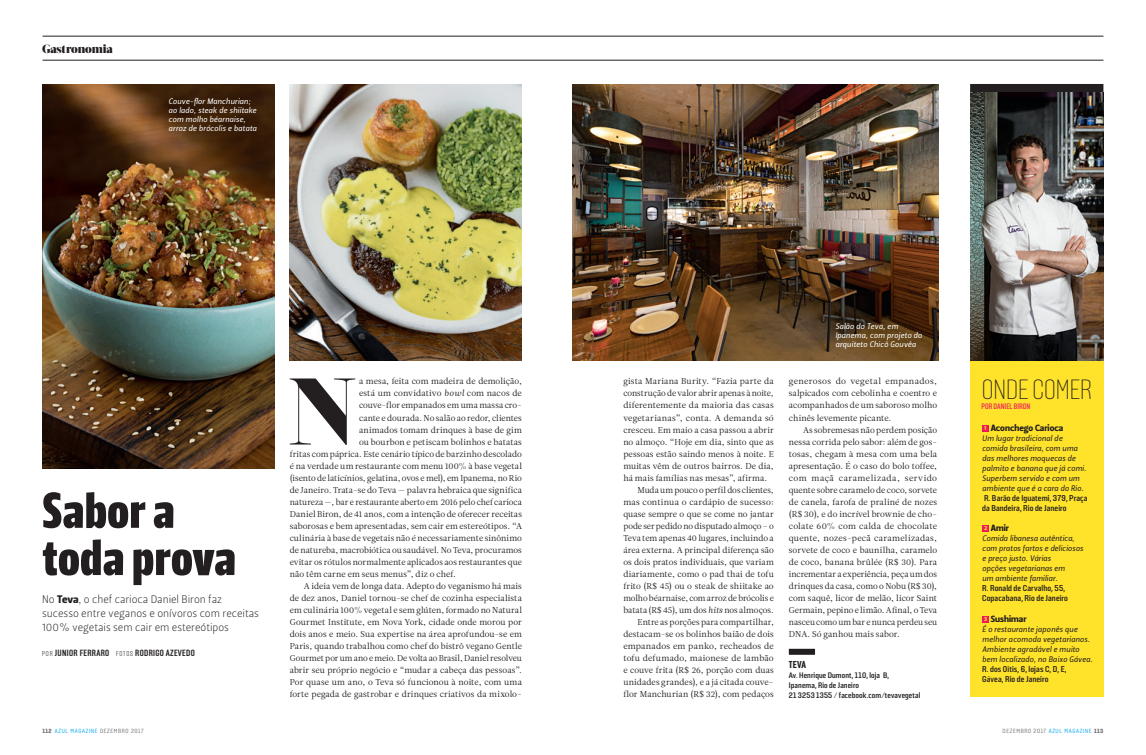
<style>
.page{position:relative;width:1146px;height:755px;background:#fff}
.page>*{position:absolute;margin:0;border:0;box-sizing:border-box;transform-origin:0 0}
.TX-body{font:900 94.2px "Acta Display";color:#231f20}
.t1{font:50.2px/47.2px "Leitura Headline Sans";color:#231f20}
.t2{font:200 27.7px "Solido Condensed";color:#231f20}
.t3{font:900 12px "Acta Display";letter-spacing:-.01em;color:#231f20}
.subtitulo{font:11px/14px "Leitura Sans Grot 1";letter-spacing:-.005em;color:#231f20}
.serviço-nome{font:800 10px "Solido Condensed";color:#231f20}
.t4{font:700 9px "Solido Condensed";letter-spacing:.035em;color:#231f20}
.t5{font:9px "Leitura Sans Grot 4";letter-spacing:.005em;color:#231f20}
.TX-body-2{font:8.5px/12px "Leitura News Roman 1";letter-spacing:.005em;color:#231f20;text-align:justify}
.t6{font:700 8.5px/10px "Solido Constricted";letter-spacing:.01em;color:#231f20}
.subtitulo_-_port{font:8px/10px "Leitura Sans Italic 2";letter-spacing:.005em;color:#231f20}
.t7{font:8px/9px "Leitura Sans Italic 2";letter-spacing:.01em;color:#fff}
.serviço-tx{font:700 8px/10px "Solido Constricted";letter-spacing:.015em;color:#231f20}
.t8{font:500 7.9px "Solido Condensed";letter-spacing:.01em;color:#ee195a}
.t9{font:6px "Solido Constricted";letter-spacing:.11em;color:#00a7e9}
.t10{font:6px "Solido Constricted";letter-spacing:.11em;color:#6c6d70}
.t11{font:6px "Leitura Sans Grot 4";color:#ffe22a}
.s1{font-family:"Leitura Sans Grot 4"}
.s2{font-weight:300;font-size:7px}
.s3{font-family:"Leitura News Italic 1"}
.s4{font-weight:900;color:#6c6d70}
.s5{color:#6c6d70}
.s6{color:#00a7e9}
.s7{font-weight:900}
</style>
<div class="page">
<hr style="left:43px;top:60px;width:1060px;height:1px;background:#231f20">
<hr style="left:43px;top:36px;width:1060px;height:1px;background:#231f20">
<div style="left:788px;top:648px;width:26px;height:6px;background:#231f20"></div>
<div style="left:969px;top:96px;width:134px;height:600px;background:#ffe22a"></div>
<div style="left:969px;top:84px;width:134px;height:8px;background:#231f20"></div>
<div style="left:981px;top:424px;width:7px;height:7px;background:#ee195a"></div>
<div style="left:981px;top:524px;width:7px;height:7px;background:#ee195a"></div>
<div style="left:981px;top:615px;width:7px;height:7px;background:#ee195a"></div>
<img style="left:969px;top:92px;width:134px;height:268px">
<img style="left:290px;top:84px;width:232px;height:276px">
<img style="left:42px;top:84px;width:233px;height:384px">
<img style="left:573px;top:84px;width:365px;height:276px">
<h3 class="t3" style="left:42px;top:41px;width:72px">Gastronomia</h3>
<p class="t7" style="left:168px;top:97px;width:90px">Couve-flor Manchurian; ao lado, steak de shiitake com molho béarnaise, arroz de brócolis e batata</p>
<p class="t1" style="left:42px;top:487px;width:195px">Sabor a toda prova</p>
<p class="subtitulo" style="left:42px;top:592px;width:218px">No <span class="s1">Teva</span>, o chef carioca Daniel Biron faz sucesso entre veganos e onívoros com receitas<br>100% vegetais sem cair em estereótipos</p>
<p class="t4" style="left:42px;top:647px;width:154px"><span class="s2">POR</span> JUNIOR FERRARO <span class="s2">FOTOS</span> RODRIGO AZEVEDO</p>
<p class="TX-body" style="left:289px;top:354px;width:69px">N</p>
<p class="TX-body-2" style="left:359px;top:375px;width:164px">a mesa, feita com madeira de demolição,</p>
<p class="TX-body-2" style="left:359px;top:387px;width:164px">está um convidativo <span class="s3">bowl</span> com nacos de</p>
<p class="TX-body-2" style="left:359px;top:399px;width:164px">couve-flor empanados em uma massa cro-</p>
<p class="TX-body-2" style="left:359px;top:411px;width:164px">cante e dourada. No salão ao redor, clientes</p>
<p class="TX-body-2" style="left:359px;top:423px;width:164px">animados tomam drinques à base de gim</p>
<p class="TX-body-2" style="left:359px;top:435px;width:164px">ou bourbon e petiscam bolinhos e batatas</p>
<p class="TX-body-2" style="left:290px;top:447px;width:234px">fritas com páprica. Este cenário típico de barzinho descolado</p>
<p class="TX-body-2" style="left:290px;top:459px;width:234px">é na verdade um restaurante com menu 100% à base vegetal</p>
<p class="TX-body-2" style="left:290px;top:471px;width:234px">(isento de laticínios, gelatina, ovos e mel), em Ipanema, no Rio</p>
<p class="TX-body-2" style="left:290px;top:483px;width:234px">de Janeiro. Trata-se do Teva — palavra hebraica que significa</p>
<p class="TX-body-2" style="left:290px;top:495px;width:233px">natureza —, bar e restaurante aberto em 2016 pelo chef carioca</p>
<p class="TX-body-2" style="left:290px;top:507px;width:234px">Daniel Biron, de 41 anos, com a intenção de oferecer receitas</p>
<p class="TX-body-2" style="left:290px;top:519px;width:234px">saborosas e bem apresentadas, sem cair em estereótipos. “A</p>
<p class="TX-body-2" style="left:290px;top:531px;width:234px">culinária à base de vegetais não é necessariamente sinônimo</p>
<p class="TX-body-2" style="left:290px;top:543px;width:234px">de natureba, macrobiótica ou saudável. No Teva, procuramos</p>
<p class="TX-body-2" style="left:290px;top:555px;width:234px">evitar os rótulos normalmente aplicados aos restaurantes que</p>
<p class="TX-body-2" style="left:290px;top:567px;width:168px">não têm carne em seus menus”, diz o chef.</p>
<p class="TX-body-2" style="left:290px;top:579px;width:234px;text-indent:14px">A ideia vem de longa data. Adepto do veganismo há mais de dez anos, Daniel tornou-se chef de cozinha especialista em culinária 100% vegetal e sem glúten, formado no Natural Gourmet Institute, em Nova York, cidade onde morou por dois anos e meio. Sua expertise na área aprofundou-se em Paris, quando trabalhou como chef do bistrô vegano Gentle Gourmet por um ano e meio. De volta ao Brasil, Daniel resolveu abrir seu próprio negócio e “mudar a cabeça das pessoas”.<br>Por quase um ano, o Teva só funcionou à noite, com uma forte pegada de gastrobar e drinques criativos da mixolo-</p>
<p class="TX-body-2" style="left:623px;top:375px;width:152px">gista Mariana Burity. “Fazia parte da construção de valor abrir apenas à noite, diferentemente da maioria das casas vegetarianas”, conta. A demanda só cresceu. Em maio a casa passou a abrir no almoço. “Hoje em dia, sinto que as pessoas estão saindo menos à noite. E muitas vêm de outros bairros. De dia, há mais famílias nas mesas”, afirma.</p>
<p class="TX-body-2" style="left:623px;top:483px;width:152px;text-indent:14px">Muda um pouco o perfil dos clientes, mas continua o cardápio de sucesso: quase sempre o que se come no jantar pode ser pedido no disputado almoço – o Teva tem apenas 40 lugares, incluindo a área externa. A principal diferença são os dois pratos individuais, que variam diariamente, como o pad thai de tofu frito (R$ 45) ou o steak de shiitake ao molho béarnaise, com arroz de brócolis e batata (R$ 45), um dos <span class="s3">hits</span> nos almoços.</p>
<p class="TX-body-2" style="left:623px;top:615px;width:152px;text-indent:14px">Entre as porções para compartilhar, destacam-se os bolinhos baião de dois empanados em panko, recheados de tofu defumado, maionese de lambão e couve frita (R$ 26, porção com duas unidades grandes), e a já citada couve– flor Manchurian (R$ 32), com pedaços</p>
<p class="t7" style="left:835px;top:322px;width:88px">Salão do Teva, em<br>Ipanema, com projeto do arquiteto Chicô Gouvêa</p>
<p class="TX-body-2" style="left:788px;top:375px;width:150px">generosos do vegetal empanados, salpicados com cebolinha e coentro e acompanhados de um saboroso molho chinês levemente picante.</p>
<p class="TX-body-2" style="left:788px;top:423px;width:150px;text-indent:14px">As sobremesas não perdem posição nessa corrida pelo sabor: além de gos&shy;tosas, chegam à mesa com uma bela apresentação. É o caso do bolo toffee, com maçã caramelizada, servido quente sobre caramelo de coco, sorvete de canela, farofa de praliné de nozes (R$ 30), e do incrível brownie de cho&shy;colate 60% com calda de chocolate quente, nozes-pecã caramelizadas, sorvete de coco e baunilha, caramelo de coco, banana brûlée (R$ 30). Para incrementar a experiência, peça um dos drinques da casa, como o Nobu (R$ 30), com saquê, licor de melão, licor Saint Germain, pepino e limão. Afinal, o Teva nasceu como um bar e nunca perdeu seu DNA. Só ganhou mais sabor.</p>
<p class="serviço-nome" style="left:788px;top:658px;width:19px">TEVA</p>
<p class="serviço-tx" style="left:788px;top:670px;width:102px">Av. Henrique Dumont, 110, loja B,<br>Ipanema, Rio de Janeiro</p>
<p class="serviço-tx" style="left:788px;top:690px;width:133px">21 3253 1355 / facebook.com/tevavegetal</p>
<p class="t2" style="left:981px;top:373px;width:112px">ONDE COMER</p>
<p class="t8" style="left:981px;top:401px;width:50px">POR DANIEL BIRON</p>
<p class="t11" style="left:983px;top:424px;width:4px">1</p>
<p class="t5" style="left:990px;top:421px;width:74px">Aconchego Carioca</p>
<p class="subtitulo_-_port" style="left:981px;top:433px;width:106px">Um lugar tradicional de comida brasileira, com uma das melhores moquecas de palmito e banana que já comi.<br>Superbem servido e com um ambiente que é a cara do Rio.</p>
<p class="t6" style="left:981px;top:493px;width:107px">R. Barão de Iguatemi, 379, Praça da Bandeira, Rio de Janeiro</p>
<p class="t11" style="left:983px;top:524px;width:5px">2</p>
<p class="t5" style="left:990px;top:521px;width:20px">Amir</p>
<p class="subtitulo_-_port" style="left:981px;top:533px;width:103px">Comida libanesa autêntica, com pratos fartos e deliciosos e preço justo. Várias<br>opções vegetarianas em<br>um ambiente familiar.</p>
<p class="t6" style="left:981px;top:583px;width:87px">R. Ronald de Carvalho, 55,<br>Copacabana, Rio de Janeiro</p>
<p class="t11" style="left:983px;top:614px;width:5px">3</p>
<p class="t5" style="left:990px;top:612px;width:37px">Sushimar</p>
<p class="subtitulo_-_port" style="left:981px;top:623px;width:112px">É o restaurante japonês que melhor acomoda vegetarianos.<br>Ambiente agradável e muito bem localizado, no Baixo Gávea.</p>
<p class="t6" style="left:981px;top:664px;width:86px">R. dos Oitis, 6, lojas C, D, E,<br>Gávea, Rio de Janeiro</p>
<p class="t9" style="left:43px;top:726px;width:102px"><span class="s4">112</span> AZUL MAGAZINE <span class="s5">DEZEMBRO 2017</span></p>
<p class="t10" style="left:1002px;top:726px;width:102px">DEZEMBRO 2017 <span class="s6">AZUL MAGAZINE</span> <span class="s7">113</span></p>
</div>
